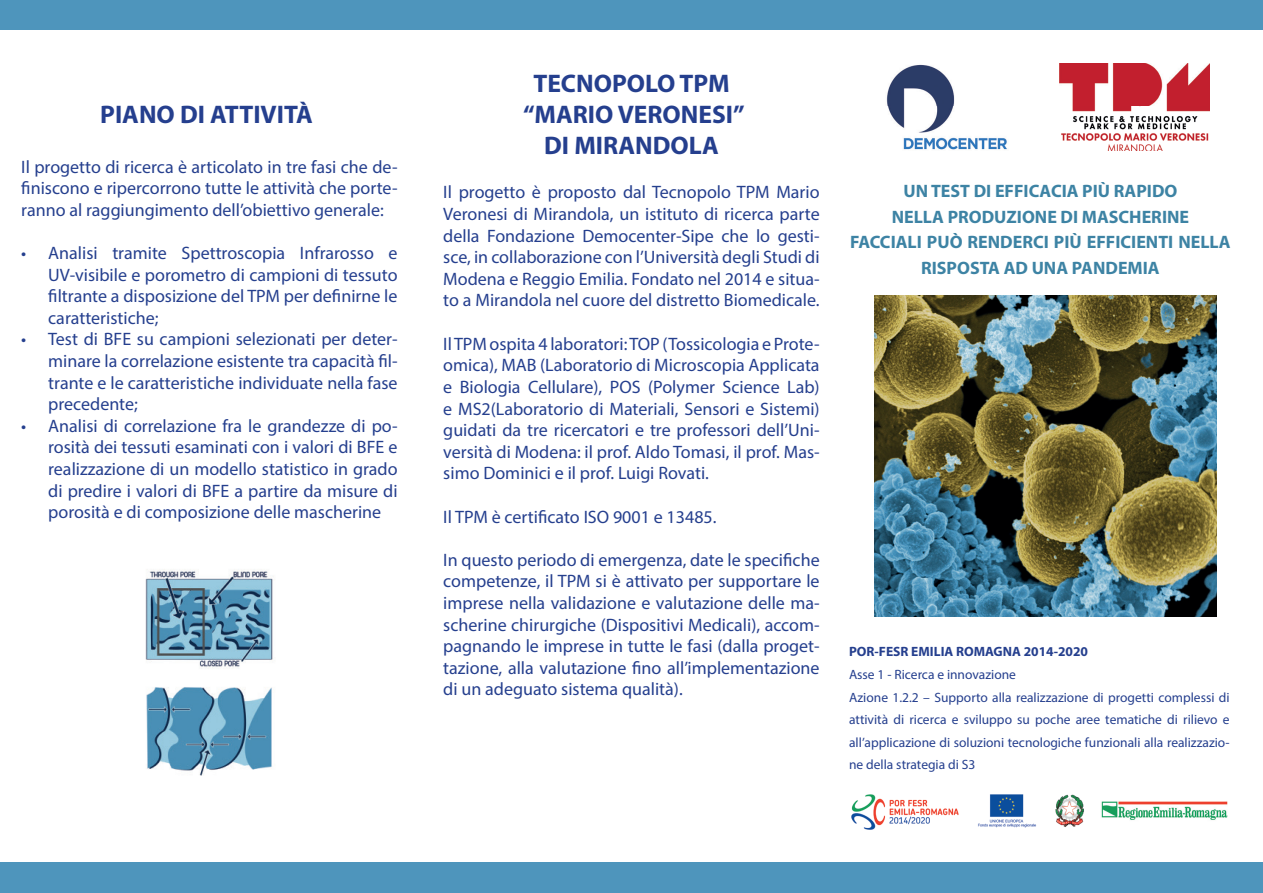
<style>
.page{position:relative;width:1263px;height:893px;background:#fff}
.page>*{position:absolute;margin:0;border:0;box-sizing:border-box;transform-origin:0 0}
.t1{font:700 25.5px/30.6px "Myriad Pro";color:#253f8e;text-align:center}
.t2{font:18px/21.6px "Myriad Pro";color:#253f8e;text-align:justify}
.t3{font:700 18px/25.5px "Myriad Pro";color:#3d83a4;text-align:center}
.t4{font:13.5px/22.5px "Myriad Pro";color:#253f8e}
.t5{font:700 13.5px "Myriad Pro";color:#253f8e}
</style>
<div class="page">
<div style="left:0;top:0;width:1263px;height:30px;background:#4e95bc"></div>
<div style="left:0;top:862px;width:1263px;height:31px;background:#4e95bc"></div>
<img style="left:874px;top:295px;width:342px;height:322px">
<img style="left:851px;top:794px;width:377px;height:36px">
<img style="left:886px;top:64px;width:121px;height:86px">
<img style="left:1059px;top:63px;width:151px;height:88px">
<img style="left:145px;top:569px;width:128px;height:207px">
<h1 class="t1" style="left:100px;top:98px;width:214px">PIANO DI ATTIVITÀ</h1>
<p class="t2" style="left:21px;top:155px;width:378px">Il progetto di ricerca è articolato in tre fasi che de&shy;finiscono e ripercorrono tutte le attività che porte&shy;ranno al raggiungimento dell’obiettivo generale:</p>
<p class="t2" style="left:48px;top:242px;width:351px;text-indent:-27px">• Analisi tramite Spettroscopia Infrarosso e UV-visibile e porometro di campioni di tessuto filtrante a disposizione del TPM per definirne le caratteristiche;</p>
<p class="t2" style="left:48px;top:328px;width:351px;text-indent:-27px">• Test di BFE su campioni selezionati per deter&shy;minare la correlazione esistente tra capacità fil&shy;trante e le caratteristiche individuate nella fase precedente;</p>
<p class="t2" style="left:48px;top:415px;width:351px;text-indent:-27px">• Analisi di correlazione fra le grandezze di po&shy;rosità dei tessuti esaminati con i valori di BFE e realizzazione di un modello statistico in grado di predire i valori di BFE a partire da misure di porosità e di composizione delle mascherine</p>
<h1 class="t1" style="left:523px;top:68px;width:223px">TECNOPOLO TPM “MARIO VERONESI”<br>DI MIRANDOLA</h1>
<p class="t2" style="left:443px;top:181px;width:378px">Il progetto è proposto dal Tecnopolo TPM Mario Veronesi di Mirandola, un istituto di ricerca parte della Fondazione Democenter-Sipe che lo gesti&shy;sce, in collaborazione con l’Università degli Studi di Modena e Reggio Emilia. Fondato nel 2014 e situa&shy;to a Mirandola nel cuore del distretto Biomedicale.</p>
<p class="t2" style="left:443px;top:333px;width:378px">Il TPM ospita 4 laboratori: TOP (Tossicologia e Prote&shy;omica), MAB (Laboratorio di Microscopia Applicata e Biologia Cellulare), POS (Polymer Science Lab) e MS2(Laboratorio di Materiali, Sensori e Sistemi) guidati da tre ricercatori e tre professori dell’Uni&shy;versità di Modena: il prof. Aldo Tomasi, il prof. Mas&shy;simo Dominici e il prof. Luigi Rovati.</p>
<p class="t2" style="left:443px;top:505px;width:275px">Il TPM è certificato ISO 9001 e 13485.</p>
<p class="t2" style="left:443px;top:549px;width:378px">In questo periodo di emergenza, date le specifiche competenze, il TPM si è attivato per supportare le imprese nella validazione e valutazione delle ma&shy;scherine chirurgiche (Dispositivi Medicali), accom&shy;pagnando le imprese in tutte le fasi (dalla proget&shy;tazione, alla valutazione fino all’implementazione di un adeguato sistema qualità).</p>
<p class="t3" style="left:850px;top:178px;width:382px">UN TEST DI EFFICACIA PIÙ RAPIDO<br>NELLA PRODUZIONE DI MASCHERINE<br>FACCIALI PUÒ RENDERCI PIÙ EFFICIENTI NELLA<br>RISPOSTA AD UNA PANDEMIA</p>
<p class="t5" style="left:849px;top:643px;width:240px">POR-FESR EMILIA ROMAGNA 2014-2020</p>
<p class="t4" style="left:849px;top:663px;width:382px">Asse 1 - Ricerca e innovazione<br>Azione 1.2.2 – Supporto alla realizzazione di progetti complessi di attività di ricerca e sviluppo su poche aree tematiche di rilievo e all’applicazione di soluzioni tecnologiche funzionali alla realizzazio&shy;ne della strategia di S3</p>
</div>
